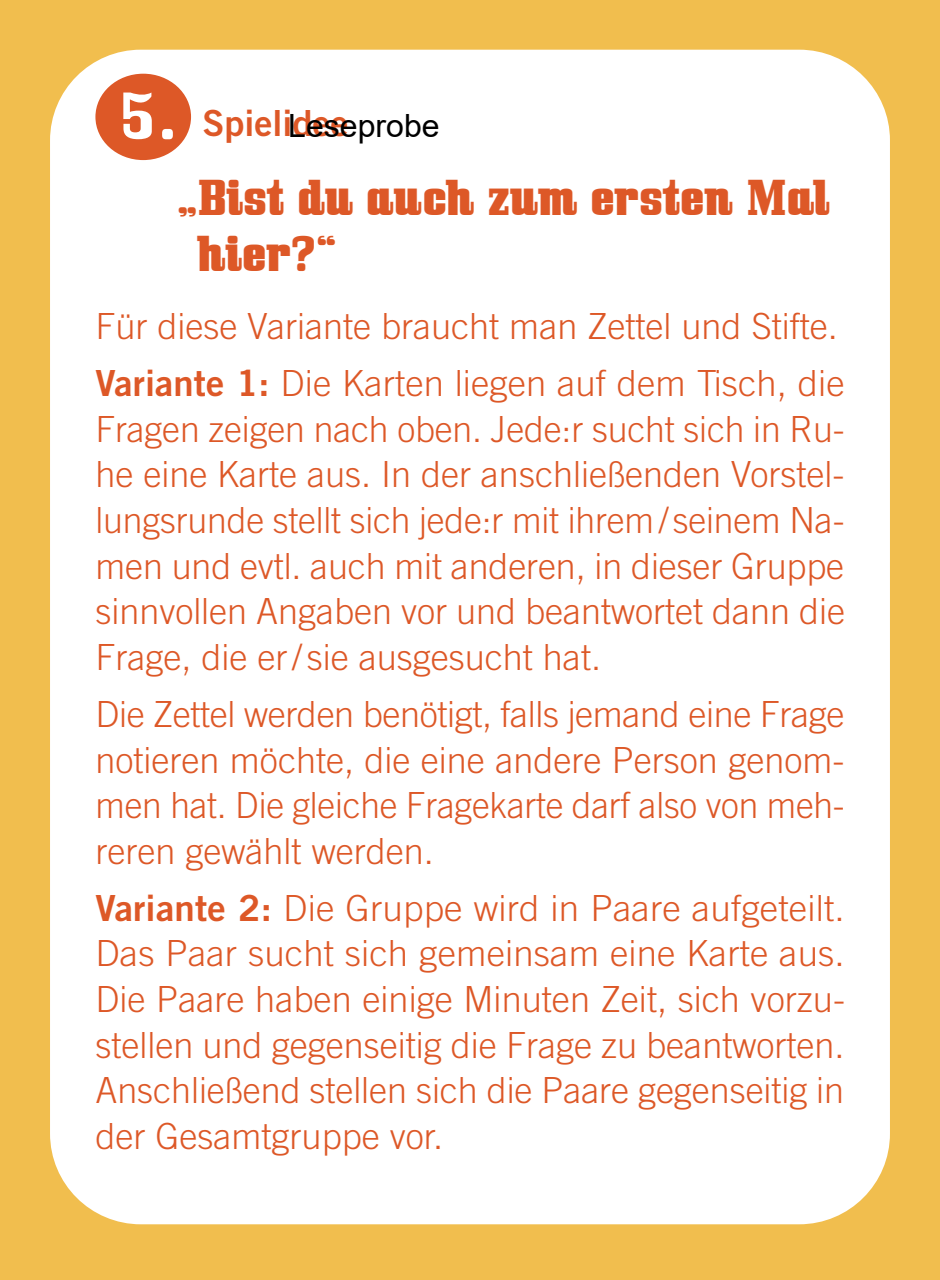
<style>
.page{position:relative;width:940px;height:1280px;background:#fff}
.page>*{position:absolute;margin:0;border:0;box-sizing:border-box;transform-origin:0 0}
.t1{font:44px/56px "Bullpen";color:#dd5827}
.t2{font:300 36px/45.6px "Trade Gothic";color:#dd5827;text-align:justify}
.t3{font:36px "Trade Gothic Bold Two";color:#dd5827}
.t4{font:32px "Arial";color:#000}
.s1{font-family:"Bullpen";font-size:58.4px;color:#fff}
.s2{font-family:"Trade Gothic Bold Two";font-weight:400}
</style>
<div class="page">
<div style="left:0;top:0;width:939px;height:1279px;background:#f1be4e"></div>
<div style="left:50px;top:50px;width:839px;height:1174px;background:#fff;border-radius:91px"></div>
<div style="left:95px;top:74px;width:96px;height:86px;background:#dd5827;border-radius:50%"></div>
<p class="t3" style="left:121px;top:101px;width:229px"><span class="s1">5.</span> Spielidee</p>
<p class="t1" style="left:197px;top:170px;width:635px;text-indent:-21px">„Bist du auch zum ersten Mal hier?“</p>
<p class="t4" style="left:288px;top:104px;width:153px">Leseprobe</p>
<p class="t2" style="left:95px;top:297px;width:750px;line-height:56.8px">Für diese Variante braucht man Zettel und Stifte.<br><span class="s2">Variante 1:</span> Die Karten liegen auf dem Tisch, die</p>
<p class="t2" style="left:95px;top:405px;width:750px">Fragen zeigen nach oben. Jede:r sucht sich in Ru&shy;he eine Karte aus. In der anschließenden Vorstel&shy;lungsrunde stellt sich jede:r mit ihrem/ seinem Na&shy;men und evtl. auch mit anderen, in dieser Gruppe sinnvollen Angaben vor und beantwortet dann die Frage, die er/ sie ausgesucht hat.</p>
<p class="t2" style="left:95px;top:690px;width:750px">Die Zettel werden benötigt, falls jemand eine Frage notieren möchte, die eine andere Person genom&shy;men hat. Die gleiche Fragekarte darf also von meh&shy;reren gewählt werden.</p>
<p class="t2" style="left:95px;top:884px;width:750px"><span class="s2">Variante 2:</span> Die Gruppe wird in Paare aufgeteilt.<br>Das Paar sucht sich gemeinsam eine Karte aus.<br>Die Paare haben einige Minuten Zeit, sich vorzu&shy;stellen und gegenseitig die Frage zu beantworten.<br>Anschließend stellen sich die Paare gegenseitig in der Gesamtgruppe vor.</p>
</div>
